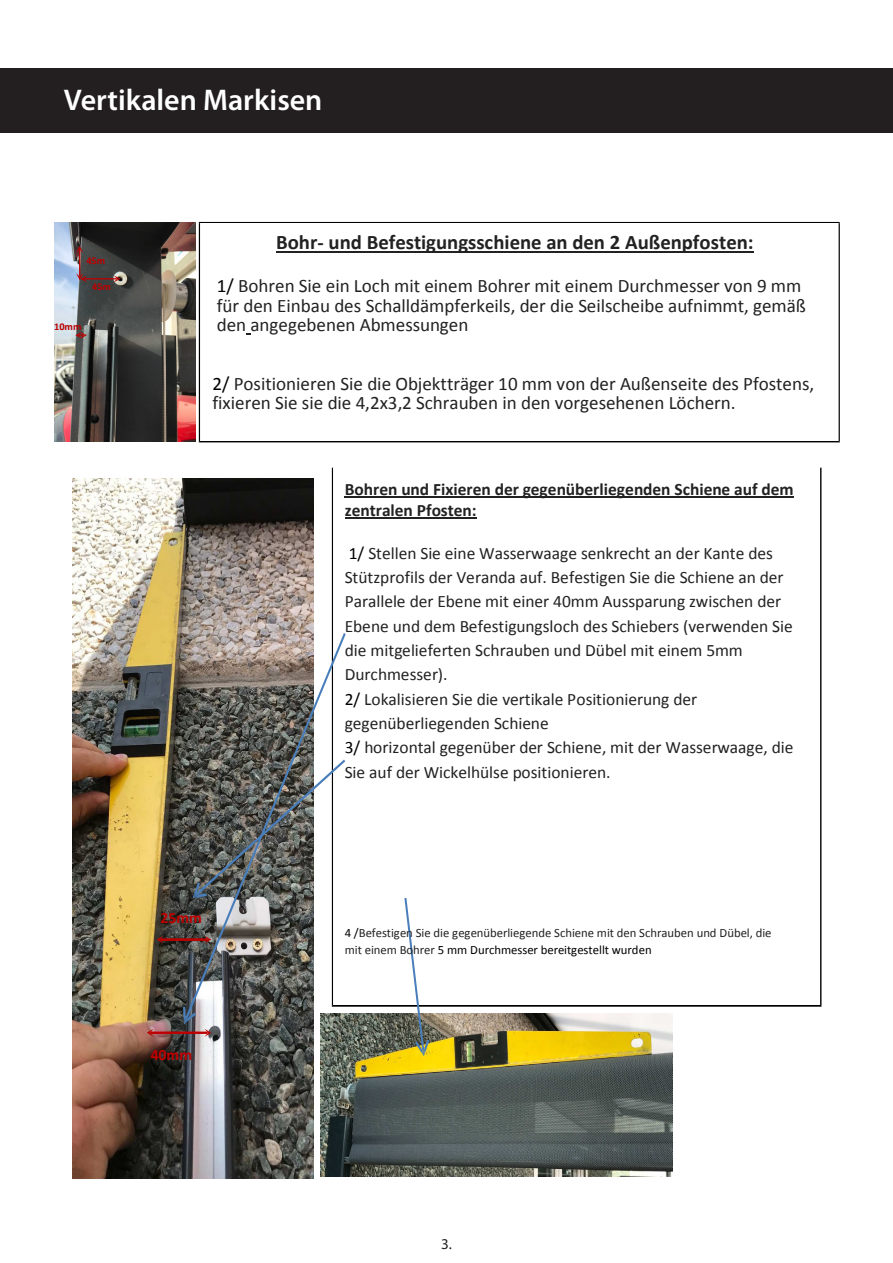
<style>
.page{position:relative;width:893px;height:1263px;background:#fff}
.page>*{position:absolute;margin:0;border:0;box-sizing:border-box;transform-origin:0 0}
.t1{font:600 30px "Myriad Pro";color:#fff}
.t2{font:700 20.7px "Calibri";color:#222}
.t3{font:19.05px/19.4px "Calibri";color:#222}
.t4{font:17.4px/24.3px "Calibri";color:#222}
.t5{font:700 17.4px/21px "Calibri";letter-spacing:-.005em;color:#222}
.t6{font:700 15.75px "Calibri";color:#c00000}
.t7{font:15px "Myriad Pro";color:#231f20}
.t8{font:12.6px/17.7px "Calibri";letter-spacing:-.005em;color:#222}
.t9{font:700 10.35px "Calibri";letter-spacing:-.005em;color:#c00000}
.s1{color:#000}
</style>
<div class="page">
<div style="left:0;top:68px;width:893px;height:65px;background:#231f20"></div>
<img style="left:54px;top:222px;width:142px;height:219px">
<svg style="left:199px;top:222px;width:641px;height:219px"></svg>
<hr style="left:200px;top:441px;width:639px;height:1px;background:#000">
<hr style="left:200px;top:223px;width:639px;height:1px;background:#000">
<svg style="left:839px;top:223px;width:1px;height:219px"></svg>
<svg style="left:75px;top:332px;width:12px;height:7px"></svg>
<svg style="left:76px;top:246px;width:45px;height:36px;background:#514646"></svg>
<hr style="left:276px;top:251px;width:478px;height:1px;background:#222">
<img style="left:73px;top:478px;width:240px;height:700px">
<svg style="left:157px;top:936px;width:29px;height:7px"></svg>
<img style="left:321px;top:1013px;width:351px;height:164px">
<svg style="left:332px;top:468px;width:489px;height:539px"></svg>
<hr style="left:333px;top:1005px;width:487px;height:1px;background:#000">
<svg style="left:820px;top:468px;width:1px;height:538px"></svg>
<svg style="left:147px;top:1007px;width:64px;height:30px;background:#735959"></svg>
<svg style="left:186px;top:633px;width:160px;height:386px"></svg>
<svg style="left:193px;top:759px;width:152px;height:139px"></svg>
<svg style="left:404px;top:898px;width:25px;height:158px"></svg>
<hr style="left:345px;top:497px;width:449px;height:1px;background:#222">
<hr style="left:345px;top:518px;width:132px;height:1px;background:#222">
<h1 class="t1" style="left:64px;top:81px;width:260px">Vertikalen Markisen</h1>
<p class="t9" style="left:86px;top:254px;width:20px">45m</p>
<p class="t9" style="left:92px;top:280px;width:20px">45m</p>
<p class="t9" style="left:54px;top:320px;width:29px">10mm</p>
<p class="t2" style="left:276px;top:228px;width:479px">Bohr- und Befestigungsschiene an den 2 Außenpfosten:</p>
<p class="t3" style="left:217px;top:276px;width:591px"><span class="s1">1/</span> Bohren Sie ein Loch mit einem Bohrer mit einem Durchmesser von 9 mm für den Einbau des Schalldämpferkeils, der die Seilscheibe aufnimmt, gemäß den angegebenen Abmessungen</p>
<p class="t3" style="left:212px;top:374px;width:603px"><span class="s1">2/</span> Positionieren Sie die Objektträger 10 mm von der Außenseite des Pfostens, fixieren Sie sie die 4,2x3,2 Schrauben in den vorgesehenen Löchern.</p>
<p class="t5" style="left:345px;top:479px;width:450px">Bohren und Fixieren der gegenüberliegenden Schiene auf dem zentralen Pfosten:</p>
<p class="t4" style="left:345px;top:541px;width:450px"><span class="s1">1/</span> Stellen Sie eine Wasserwaage senkrecht an der Kante des Stützprofils der Veranda auf. Befestigen Sie die Schiene an der Parallele der Ebene mit einer 40mm Aussparung zwischen der Ebene und dem Befestigungsloch des Schiebers (verwenden Sie die mitgelieferten Schrauben und Dübel mit einem 5mm Durchmesser).<br><span class="s1">2/</span> Lokalisieren Sie die vertikale Positionierung der gegenüberliegenden Schiene<br><span class="s1">3/</span> horizontal gegenüber der Schiene, mit der Wasserwaage, die Sie auf der Wickelhülse positionieren.</p>
<p class="t6" style="left:161px;top:907px;width:43px">25mm</p>
<p class="t6" style="left:151px;top:1045px;width:43px">40mm</p>
<p class="t8" style="left:345px;top:923px;width:428px"><span class="s1">4 /</span>Befestigen Sie die gegenüberliegende Schiene mit den Schrauben und Dübel, die mit einem Bohrer <span class="s1">5 mm Durchmesser bereitgestellt wurden</span></p>
<p class="t7" style="left:441px;top:1235px;width:12px">3.</p>
</div>
